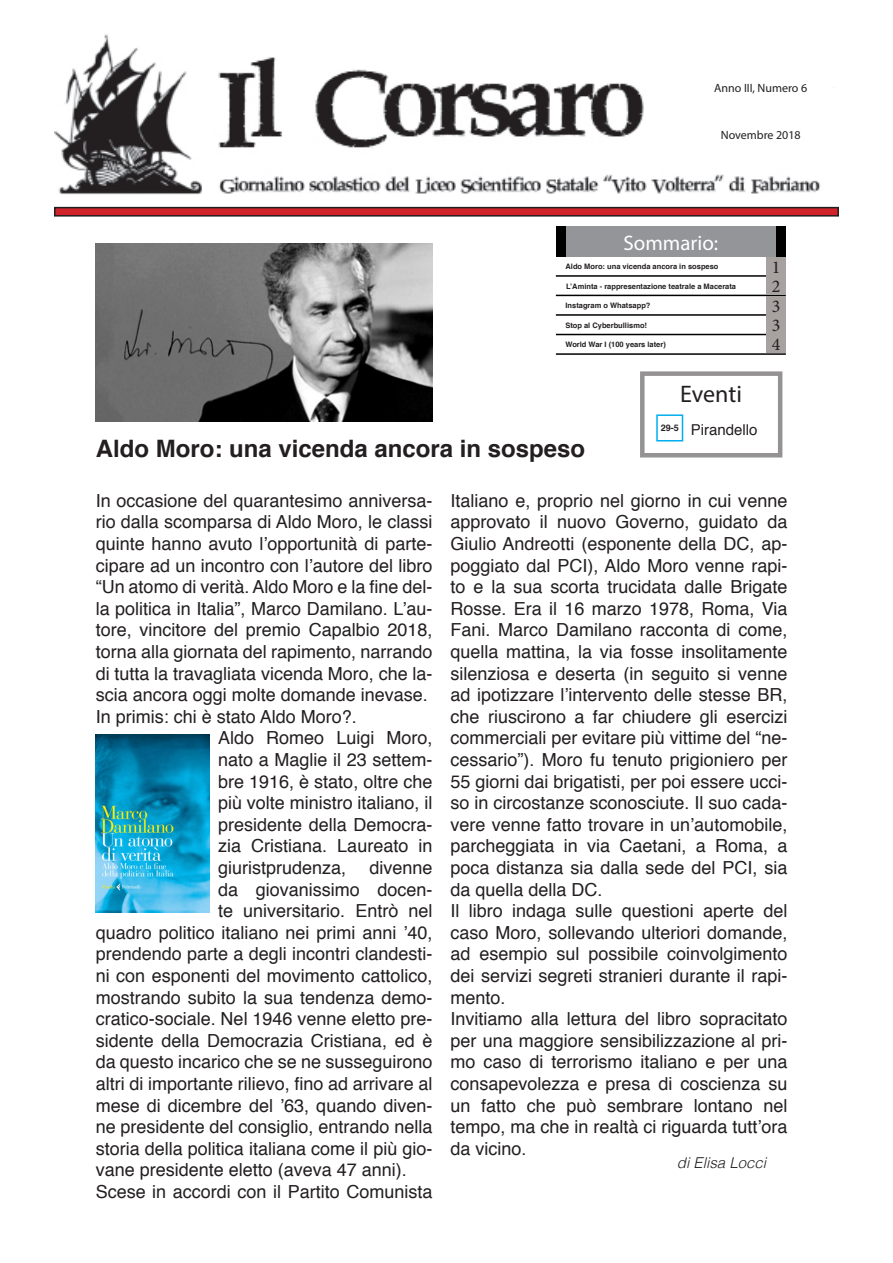
<style>
.page{position:relative;width:893px;height:1263px;background:#fff}
.page>*{position:absolute;margin:0;border:0;box-sizing:border-box;transform-origin:0 0}
.t1{font:700 24px "Helvetica";color:#231f20}
.t2{font:24px "Myriad Pro";letter-spacing:-.005em;color:#231f20}
.t3{font:21px "Myriad Pro";color:#fff}
.t4{font:18px/21.6px "Helvetica";color:#231f20;text-align:justify}
.t5{font:18px "Minion Pro";color:#231f20}
.t6{font:italic 300 15px "Helvetica";color:#231f20}
.t7{font:15px "Helvetica";color:#231f20}
.t8{font:12px "Myriad Pro";color:#231f20}
.t9{font:700 9px "Helvetica";color:#231f20}
.t10{font:700 7.5px "Helvetica";color:#231f20}
</style>
<div class="page">
<img style="left:54px;top:34px;width:767px;height:160px">
<div style="left:55px;top:208px;width:783px;height:8px;background:#d1232a"></div>
<div style="left:54px;top:207px;width:785px;height:10px;border:2px solid #231f20"></div>
<div style="left:560px;top:227px;width:226px;height:30px;background:#939598"></div>
<div style="left:776px;top:227px;width:10px;height:30px;background:#000"></div>
<div style="left:556px;top:227px;width:9px;height:30px;background:#000"></div>
<hr style="left:556px;top:275px;width:230px;height:2px;background:#000">
<hr style="left:556px;top:295px;width:230px;height:1px;background:#000">
<hr style="left:556px;top:314px;width:230px;height:2px;background:#000">
<hr style="left:556px;top:334px;width:230px;height:1px;background:#000">
<hr style="left:556px;top:353px;width:230px;height:2px;background:#000">
<div style="left:766px;top:257px;width:20px;height:18px;background:#a7a2a0"></div>
<div style="left:766px;top:277px;width:20px;height:18px;background:#a7a2a0"></div>
<div style="left:766px;top:296px;width:20px;height:18px;background:#a7a2a0"></div>
<div style="left:766px;top:316px;width:20px;height:18px;background:#a7a2a0"></div>
<div style="left:766px;top:335px;width:20px;height:18px;background:#a7a2a0"></div>
<img style="left:96px;top:243px;width:337px;height:178px">
<img style="left:96px;top:734px;width:113px;height:178px">
<div style="left:656px;top:414px;width:27px;height:27px;border:2px solid #00aeef"></div>
<p class="t8" style="left:714px;top:80px;width:95px">Anno III, Numero 6</p>
<p class="t8" style="left:721px;top:127px;width:81px">Novembre 2018</p>
<p class="t3" style="left:623px;top:230px;width:96px">Sommario:</p>
<p class="t10" style="left:565px;top:260px;width:154px">Aldo Moro: una vicenda ancora in sospeso</p>
<p class="t10" style="left:565px;top:299px;width:87px">Instagram o Whatsapp?</p>
<p class="t10" style="left:565px;top:319px;width:83px">Stop al Cyberbullismo!</p>
<p class="t10" style="left:565px;top:338px;width:102px">World War I (100 years later)</p>
<p class="t10" style="left:566px;top:280px;width:172px">L’Aminta - rappresentazione teatrale a Macerata</p>
<p class="t2" style="left:680px;top:380px;width:63px">Eventi</p>
<p class="t1" style="left:96px;top:429px;width:491px">Aldo Moro: una vicenda ancora in sospeso</p>
<p class="t9" style="left:661px;top:421px;width:20px">29-5</p>
<p class="t7" style="left:691px;top:419px;width:68px">Pirandello</p>
<p class="t5" style="left:772px;top:255px;width:10px">1</p>
<p class="t5" style="left:772px;top:274px;width:10px">2</p>
<p class="t5" style="left:772px;top:294px;width:10px">3</p>
<p class="t5" style="left:772px;top:313px;width:10px">3</p>
<p class="t5" style="left:772px;top:332px;width:10px">4</p>
<p class="t4" style="left:96px;top:490px;width:338px">In occasione del quarantesimo anniversa&shy;rio dalla scomparsa di Aldo Moro, le classi quinte hanno avuto l’opportunità di parte&shy;cipare ad un incontro con l’autore del libro “Un atomo di verità. Aldo Moro e la fine del&shy;la politica in Italia”, Marco Damilano. L’au&shy;tore, vincitore del premio Capalbio 2018, torna alla giornata del rapimento, narrando di tutta la travagliata vicenda Moro, che la&shy;scia ancora oggi molte domande inevase.</p>
<p class="t4" style="left:96px;top:706px;width:263px">In primis: chi è stato Aldo Moro?.</p>
<p class="t4" style="left:218px;top:728px;width:216px">Aldo Romeo Luigi Moro, nato a Maglie il 23 settem&shy;bre 1916, è stato, oltre che più volte ministro italiano, il presidente della Democra&shy;zia Cristiana. Laureato in giuristprudenza,</p>
<p class="t4" style="left:369px;top:857px;width:65px">divenne</p>
<p class="t4" style="left:218px;top:879px;width:216px">da giovanissimo docen-</p>
<p class="t4" style="left:218px;top:901px;width:216px">te universitario. Entrò nel</p>
<p class="t4" style="left:96px;top:922px;width:338px">quadro politico italiano nei primi anni ’40,</p>
<p class="t4" style="left:96px;top:944px;width:338px">prendendo parte a degli incontri clandesti-</p>
<p class="t4" style="left:96px;top:965px;width:338px">ni con esponenti del movimento cattolico,</p>
<p class="t4" style="left:96px;top:987px;width:338px">mostrando subito la sua tendenza demo-</p>
<p class="t4" style="left:96px;top:1009px;width:338px">cratico-sociale. Nel 1946 venne eletto pre-</p>
<p class="t4" style="left:96px;top:1030px;width:338px">sidente della Democrazia Cristiana, ed è</p>
<p class="t4" style="left:96px;top:1052px;width:338px">da questo incarico che se ne susseguirono</p>
<p class="t4" style="left:96px;top:1073px;width:338px">altri di importante rilievo, fino ad arrivare al</p>
<p class="t4" style="left:96px;top:1095px;width:338px">mese di dicembre del ’63, quando diven-</p>
<p class="t4" style="left:96px;top:1117px;width:338px">ne presidente del consiglio, entrando nella</p>
<p class="t4" style="left:96px;top:1138px;width:338px">storia della politica italiana come il più gio-</p>
<p class="t4" style="left:96px;top:1160px;width:313px">vane presidente eletto (aveva 47 anni).</p>
<p class="t4" style="left:96px;top:1181px;width:338px">Scese in accordi con il Partito Comunista</p>
<p class="t4" style="left:450px;top:490px;width:338px">Italiano e, proprio nel giorno in cui venne approvato il nuovo Governo, guidato da Giulio Andreotti (esponente della DC, ap&shy;poggiato dal PCI), Aldo Moro venne rapi&shy;to e la sua scorta trucidata dalle Brigate Rosse. Era il 16 marzo 1978, Roma, Via Fani. Marco Damilano racconta di come, quella mattina, la via fosse insolitamente silenziosa e deserta (in seguito si venne ad ipotizzare l’intervento delle stesse BR, che riuscirono a far chiudere gli esercizi commerciali per evitare più vittime del “ne&shy;cessario”). Moro fu tenuto prigioniero per 55 giorni dai brigatisti, per poi essere ucci&shy;so in circostanze sconosciute. Il suo cada&shy;vere venne fatto trovare in un’automobile, parcheggiata in via Caetani, a Roma, a poca distanza sia dalla sede del PCI, sia da quella della DC.</p>
<p class="t4" style="left:450px;top:901px;width:338px">Il libro indaga sulle questioni aperte del caso Moro, sollevando ulteriori domande, ad esempio sul possibile coinvolgimento dei servizi segreti stranieri durante il rapi&shy;mento.</p>
<p class="t4" style="left:450px;top:1009px;width:338px">Invitiamo alla lettura del libro sopracitato per una maggiore sensibilizzazione al pri&shy;mo caso di terrorismo italiano e per una consapevolezza e presa di coscienza su un fatto che può sembrare lontano nel tempo, ma che in realtà ci riguarda tutt’ora da vicino.</p>
<p class="t6" style="left:677px;top:1150px;width:91px">di Elisa Locci</p>
</div>
